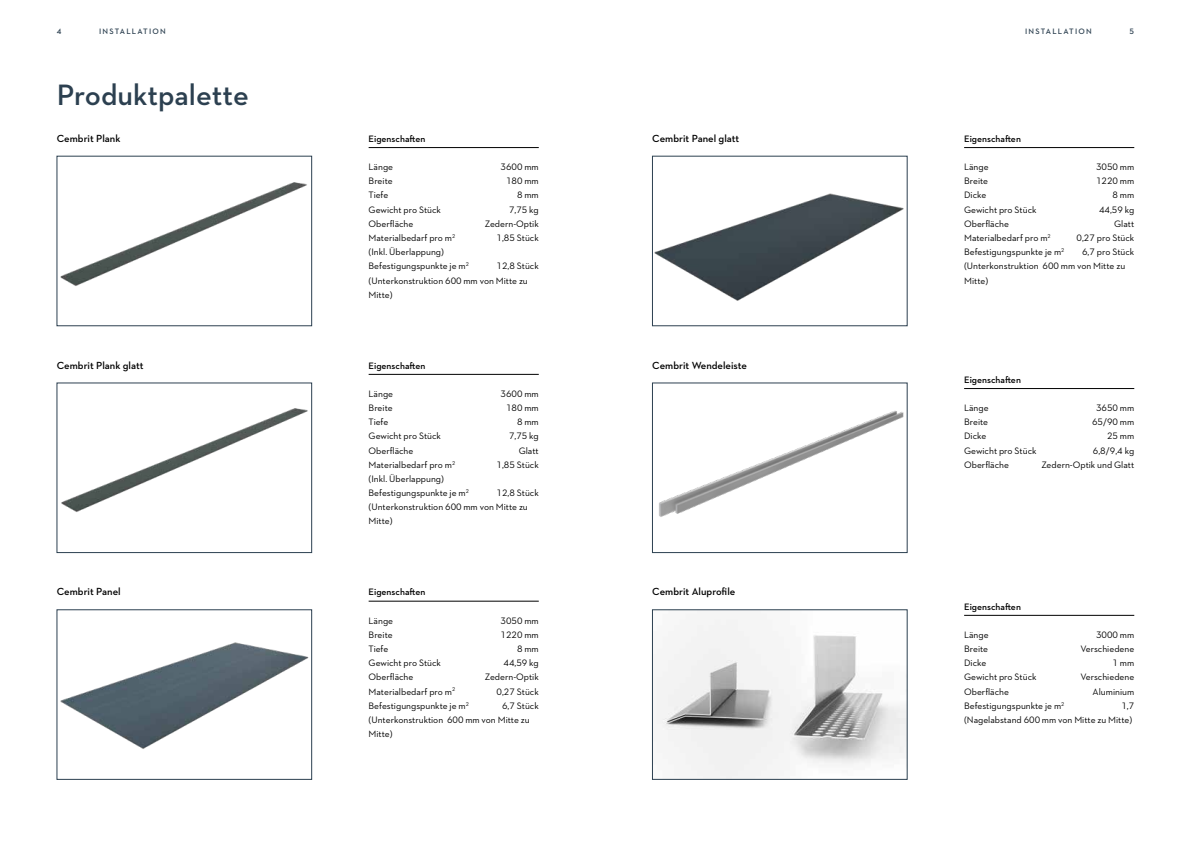
<style>
.page{position:relative;width:1191px;height:842px;background:#fff}
.page>*{position:absolute;margin:0;border:0;box-sizing:border-box;transform-origin:0 0}
.t1{font:600 30px "Neutraface 2 Text";color:#2c4050}
.t2{font:600 10.5px "Neutraface 2 Text";color:#000}
.t3{font:9.5px/14.2px "Neutraface 2 Text";color:#000}
.t4{font:600 9.5px "Neutraface 2 Text";color:#000}
.t5{font:600 8px "Neutraface 2 Text";letter-spacing:.15em;color:#2c4050}
</style>
<div class="page">
<hr style="left:369px;top:374px;width:170px;height:1px;background:#000">
<hr style="left:369px;top:601px;width:170px;height:1px;background:#000">
<hr style="left:964px;top:147px;width:170px;height:1px;background:#000">
<hr style="left:964px;top:388px;width:170px;height:1px;background:#000">
<hr style="left:964px;top:615px;width:170px;height:1px;background:#000">
<hr style="left:369px;top:147px;width:170px;height:1px;background:#000">
<img style="left:60px;top:182px;width:247px;height:104px">
<div style="left:57px;top:156px;width:255px;height:170px;border:1px solid #2c4050"></div>
<img style="left:654px;top:193px;width:250px;height:108px">
<div style="left:652px;top:156px;width:255px;height:170px;border:1px solid #2c4050"></div>
<img style="left:60px;top:642px;width:249px;height:107px">
<div style="left:57px;top:609px;width:255px;height:171px;border:1px solid #2c4050"></div>
<img style="left:659px;top:410px;width:245px;height:107px">
<div style="left:652px;top:383px;width:255px;height:170px;border:1px solid #2c4050"></div>
<img style="left:656px;top:619px;width:249px;height:159px">
<div style="left:652px;top:609px;width:255px;height:171px;border:1px solid #2c4050"></div>
<img style="left:61px;top:408px;width:247px;height:104px">
<div style="left:57px;top:383px;width:255px;height:170px;border:1px solid #2c4050"></div>
<p class="t5" style="left:57px;top:26px;width:6px">4</p>
<p class="t5" style="left:99px;top:26px;width:68px">INSTALLATION</p>
<p class="t5" style="left:1025px;top:26px;width:68px">INSTALLATION</p>
<p class="t5" style="left:1129px;top:26px;width:6px">5</p>
<h1 class="t1" style="left:57px;top:76px;width:194px">Produktpalette</h1>
<p class="t2" style="left:57px;top:132px;width:65px">Cembrit Plank</p>
<p class="t2" style="left:652px;top:132px;width:89px">Cembrit Panel glatt</p>
<p class="t4" style="left:369px;top:132px;width:58px">Eigenschaften</p>
<p class="t3" style="left:369px;top:160px;width:26px">Länge</p>
<p class="t3" style="left:500px;top:160px;width:40px">3600 mm</p>
<p class="t3" style="left:369px;top:174px;width:26px">Breite</p>
<p class="t3" style="left:506px;top:174px;width:34px">180 mm</p>
<p class="t3" style="left:369px;top:188px;width:21px">Tiefe</p>
<p class="t3" style="left:517px;top:188px;width:23px">8 mm</p>
<p class="t3" style="left:369px;top:202px;width:74px">Gewicht pro Stück</p>
<p class="t3" style="left:509px;top:202px;width:31px">7,75 kg</p>
<p class="t3" style="left:369px;top:216px;width:46px">Oberfläche</p>
<p class="t3" style="left:485px;top:216px;width:56px">Zedern-Optik</p>
<p class="t3" style="left:369px;top:230px;width:88px">Materialbedarf pro m<sup>2</sup></p>
<p class="t3" style="left:496px;top:230px;width:44px">1,85 Stück</p>
<p class="t3" style="left:369px;top:245px;width:102px">(Inkl. Überlappung)<br>Befestigungspunkte je m<sup>2</sup></p>
<p class="t3" style="left:369px;top:259px;width:172px;text-indent:128px">12,8 Stück (Unterkonstruktion 600 mm von Mitte zu<br>Mitte)</p>
<p class="t2" style="left:57px;top:358px;width:88px">Cembrit Plank glatt</p>
<p class="t4" style="left:369px;top:359px;width:58px">Eigenschaften</p>
<p class="t3" style="left:369px;top:386px;width:26px">Länge</p>
<p class="t3" style="left:500px;top:386px;width:40px">3600 mm</p>
<p class="t3" style="left:369px;top:401px;width:26px">Breite</p>
<p class="t3" style="left:506px;top:401px;width:34px">180 mm</p>
<p class="t3" style="left:369px;top:415px;width:21px">Tiefe</p>
<p class="t3" style="left:517px;top:415px;width:23px">8 mm</p>
<p class="t3" style="left:369px;top:429px;width:74px">Gewicht pro Stück</p>
<p class="t3" style="left:509px;top:429px;width:31px">7,75 kg</p>
<p class="t3" style="left:369px;top:443px;width:46px">Oberfläche</p>
<p class="t3" style="left:519px;top:443px;width:22px">Glatt</p>
<p class="t3" style="left:369px;top:457px;width:88px">Materialbedarf pro m<sup>2</sup></p>
<p class="t3" style="left:496px;top:457px;width:44px">1,85 Stück</p>
<p class="t3" style="left:369px;top:471px;width:102px">(Inkl. Überlappung)<br>Befestigungspunkte je m<sup>2</sup></p>
<p class="t3" style="left:369px;top:486px;width:172px;text-indent:128px">12,8 Stück (Unterkonstruktion 600 mm von Mitte zu<br>Mitte)</p>
<p class="t2" style="left:652px;top:358px;width:96px">Cembrit Wendeleiste</p>
<p class="t2" style="left:57px;top:585px;width:65px">Cembrit Panel</p>
<p class="t2" style="left:652px;top:585px;width:85px">Cembrit Aluprofile</p>
<p class="t4" style="left:369px;top:586px;width:58px">Eigenschaften</p>
<p class="t3" style="left:369px;top:613px;width:26px">Länge</p>
<p class="t3" style="left:500px;top:613px;width:40px">3050 mm</p>
<p class="t3" style="left:369px;top:627px;width:26px">Breite</p>
<p class="t3" style="left:500px;top:627px;width:40px">1220 mm</p>
<p class="t3" style="left:369px;top:642px;width:21px">Tiefe</p>
<p class="t3" style="left:517px;top:642px;width:23px">8 mm</p>
<p class="t3" style="left:369px;top:656px;width:74px">Gewicht pro Stück</p>
<p class="t3" style="left:503px;top:656px;width:37px">44,59 kg</p>
<p class="t3" style="left:369px;top:670px;width:46px">Oberfläche</p>
<p class="t3" style="left:485px;top:670px;width:56px">Zedern-Optik</p>
<p class="t3" style="left:369px;top:684px;width:88px">Materialbedarf pro m<sup>2</sup></p>
<p class="t3" style="left:496px;top:684px;width:44px">0,27 Stück</p>
<p class="t3" style="left:369px;top:698px;width:102px">Befestigungspunkte je m<sup>2</sup></p>
<p class="t3" style="left:369px;top:698px;width:172px;text-indent:133px">6,7 Stück (Unterkonstruktion 600 mm von Mitte zu<br>Mitte)</p>
<p class="t4" style="left:964px;top:132px;width:58px">Eigenschaften</p>
<p class="t3" style="left:964px;top:160px;width:26px">Länge</p>
<p class="t3" style="left:1096px;top:160px;width:40px">3050 mm</p>
<p class="t3" style="left:964px;top:174px;width:26px">Breite</p>
<p class="t3" style="left:1096px;top:174px;width:40px">1220 mm</p>
<p class="t3" style="left:964px;top:188px;width:24px">Dicke</p>
<p class="t3" style="left:1112px;top:188px;width:23px">8 mm</p>
<p class="t3" style="left:964px;top:202px;width:74px">Gewicht pro Stück</p>
<p class="t3" style="left:1099px;top:202px;width:37px">44,59 kg</p>
<p class="t3" style="left:964px;top:216px;width:46px">Oberfläche</p>
<p class="t3" style="left:1114px;top:216px;width:22px">Glatt</p>
<p class="t3" style="left:964px;top:230px;width:88px">Materialbedarf pro m<sup>2</sup></p>
<p class="t3" style="left:1076px;top:230px;width:59px">0,27 pro Stück</p>
<p class="t3" style="left:964px;top:245px;width:102px">Befestigungspunkte je m<sup>2</sup></p>
<p class="t3" style="left:964px;top:245px;width:172px;text-indent:118px">6,7 pro Stück (Unterkonstruktion 600 mm von Mitte zu<br>Mitte)</p>
<p class="t4" style="left:964px;top:373px;width:58px">Eigenschaften</p>
<p class="t3" style="left:964px;top:401px;width:26px">Länge</p>
<p class="t3" style="left:1096px;top:401px;width:40px">3650 mm</p>
<p class="t3" style="left:964px;top:415px;width:26px">Breite</p>
<p class="t3" style="left:1092px;top:415px;width:44px">65/90 mm</p>
<p class="t3" style="left:964px;top:429px;width:24px">Dicke</p>
<p class="t3" style="left:1107px;top:429px;width:29px">25 mm</p>
<p class="t3" style="left:964px;top:443px;width:74px">Gewicht pro Stück</p>
<p class="t3" style="left:1093px;top:443px;width:43px">6,8/9,4 kg</p>
<p class="t3" style="left:964px;top:457px;width:46px">Oberfläche</p>
<p class="t3" style="left:1041px;top:457px;width:94px">Zedern-Optik und Glatt</p>
<p class="t4" style="left:964px;top:600px;width:58px">Eigenschaften</p>
<p class="t3" style="left:964px;top:627px;width:26px">Länge</p>
<p class="t3" style="left:1096px;top:627px;width:40px">3000 mm</p>
<p class="t3" style="left:964px;top:642px;width:26px">Breite</p>
<p class="t3" style="left:1080px;top:642px;width:55px">Verschiedene</p>
<p class="t3" style="left:964px;top:656px;width:24px">Dicke</p>
<p class="t3" style="left:1112px;top:656px;width:23px">1 mm</p>
<p class="t3" style="left:964px;top:670px;width:74px">Gewicht pro Stück</p>
<p class="t3" style="left:1080px;top:670px;width:55px">Verschiedene</p>
<p class="t3" style="left:964px;top:684px;width:46px">Oberfläche</p>
<p class="t3" style="left:1092px;top:684px;width:43px">Aluminium</p>
<p class="t3" style="left:964px;top:698px;width:102px">Befestigungspunkte je m<sup>2</sup></p>
<p class="t3" style="left:964px;top:698px;width:172px;text-align:right">1,7<br>(Nagelabstand 600 mm von Mitte zu Mitte)</p>
</div>
